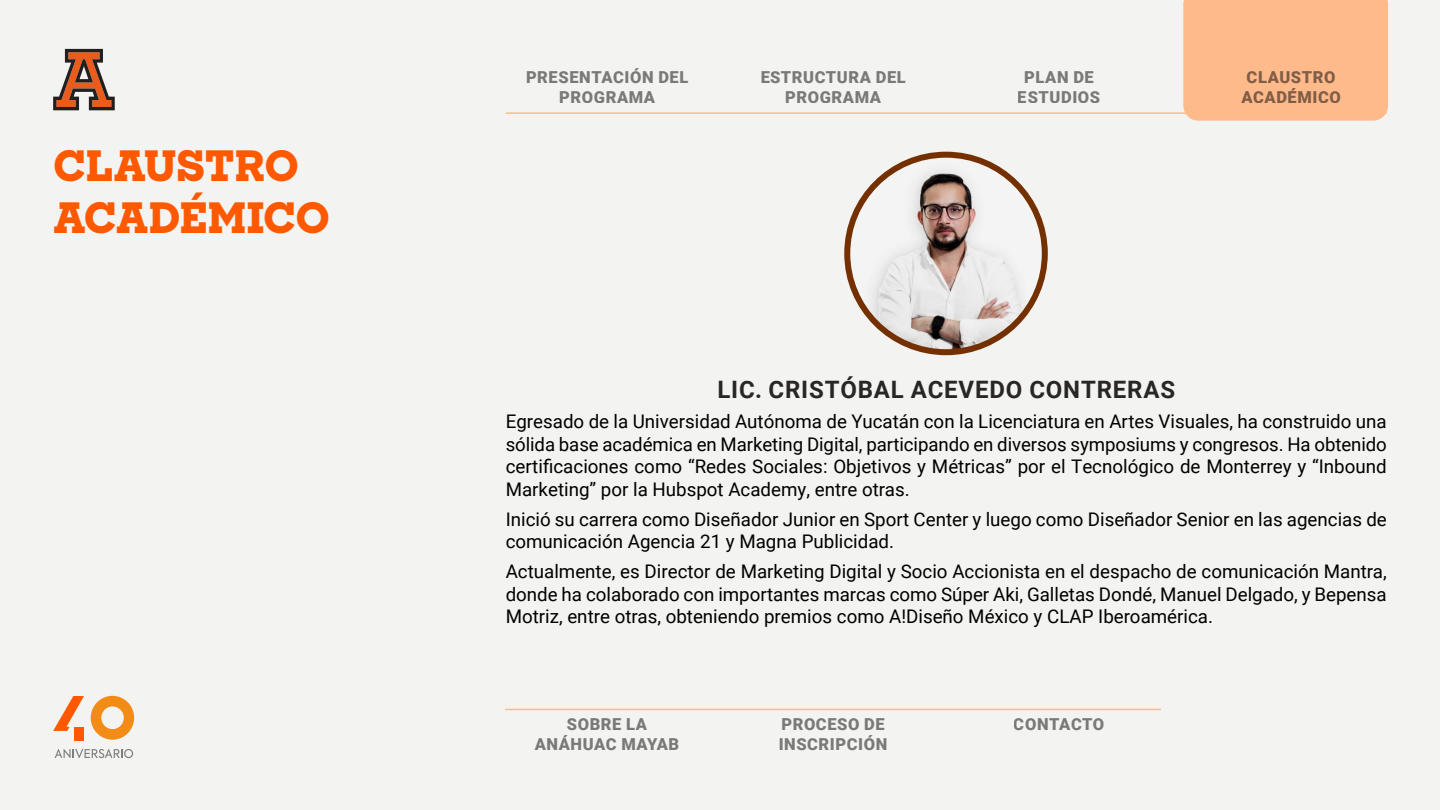
<style>
.page{position:relative;width:1440px;height:810px;background:#f3f3f1}
.page>*{position:absolute;margin:0;border:0;box-sizing:border-box;transform-origin:0 0}
.t1{font:800 42px/52.5px "Sharp Slab";letter-spacing:-.015em;color:#ff5900}
.t2{font:700 24px "Roboto";letter-spacing:.035em;color:#292626}
.t3{font:18.75px/22.5px "Roboto";color:#000;text-align:justify}
.t4{font:900 16.5px/19.8px "Roboto";letter-spacing:.035em;color:#000;text-align:center}
</style>
<div class="page">
<hr style="left:506px;top:112px;width:881px;height:2px;background:#ffba8b">
<hr style="left:505px;top:709px;width:656px;height:1px;background:#ffba8b">
<svg style="left:55px;top:749px;width:78px;height:9px"></svg>
<svg style="left:91px;top:696px;width:43px;height:44px"></svg>
<div style="left:74px;top:727px;width:10px;height:13px;background:#ff5900"></div>
<svg style="left:53px;top:696px;width:31px;height:35px"></svg>
<svg style="left:53px;top:49px;width:62px;height:61px"></svg>
<div style="left:1183px;top:0;width:205px;height:121px;background:#ffba8b"></div>
<img style="left:847px;top:155px;width:198px;height:197px;border-radius:99px">
<div style="left:844px;top:152px;width:204px;height:203px;border:6px solid #743000;border-radius:50%"></div>
<h1 class="t1" style="left:53px;top:138px;width:278px">CLAUSTRO<br>ACADÉMICO</h1>
<p class="t4" style="left:526px;top:66px;width:164px">PRESENTACIÓN DEL<br>PROGRAMA</p>
<p class="t4" style="left:760px;top:66px;width:147px">ESTRUCTURA DEL<br>PROGRAMA</p>
<p class="t4" style="left:1018px;top:66px;width:84px">PLAN DE<br>ESTUDIOS</p>
<p class="t4" style="left:1241px;top:66px;width:101px">CLAUSTRO<br>ACADÉMICO</p>
<p class="t2" style="left:717px;top:373px;width:459px">LIC. CRISTÓBAL ACEVEDO CONTRERAS</p>
<p class="t3" style="left:506px;top:410px;width:883px">Egresado de la Universidad Autónoma de Yucatán con la Licenciatura en Artes Visuales, ha construido una sólida base académica en Marketing Digital, participando en diversos symposiums y congresos. Ha obtenido certificaciones como “Redes Sociales: Objetivos y Métricas” por el Tecnológico de Monterrey y “Inbound Marketing” por la Hubspot Academy, entre otras.</p>
<p class="t3" style="left:506px;top:507px;width:883px">Inició su carrera como Diseñador Junior en Sport Center y luego como Diseñador Senior en las agencias de comunicación Agencia 21 y Magna Publicidad.</p>
<p class="t3" style="left:506px;top:560px;width:883px">Actualmente, es Director de Marketing Digital y Socio Accionista en el despacho de comunicación Mantra, donde ha colaborado con importantes marcas como Súper Aki, Galletas Dondé, Manuel Delgado, y Bepensa Motriz, entre otras, obteniendo premios como A!Diseño México y CLAP Iberoamérica.</p>
<p class="t4" style="left:535px;top:714px;width:146px">SOBRE LA<br>ANÁHUAC MAYAB</p>
<p class="t4" style="left:779px;top:714px;width:110px;text-align:left">PROCESO DE<br>INSCRIPCIÓN</p>
<p class="t4" style="left:1014px;top:714px;width:92px">CONTACTO</p>
</div>
